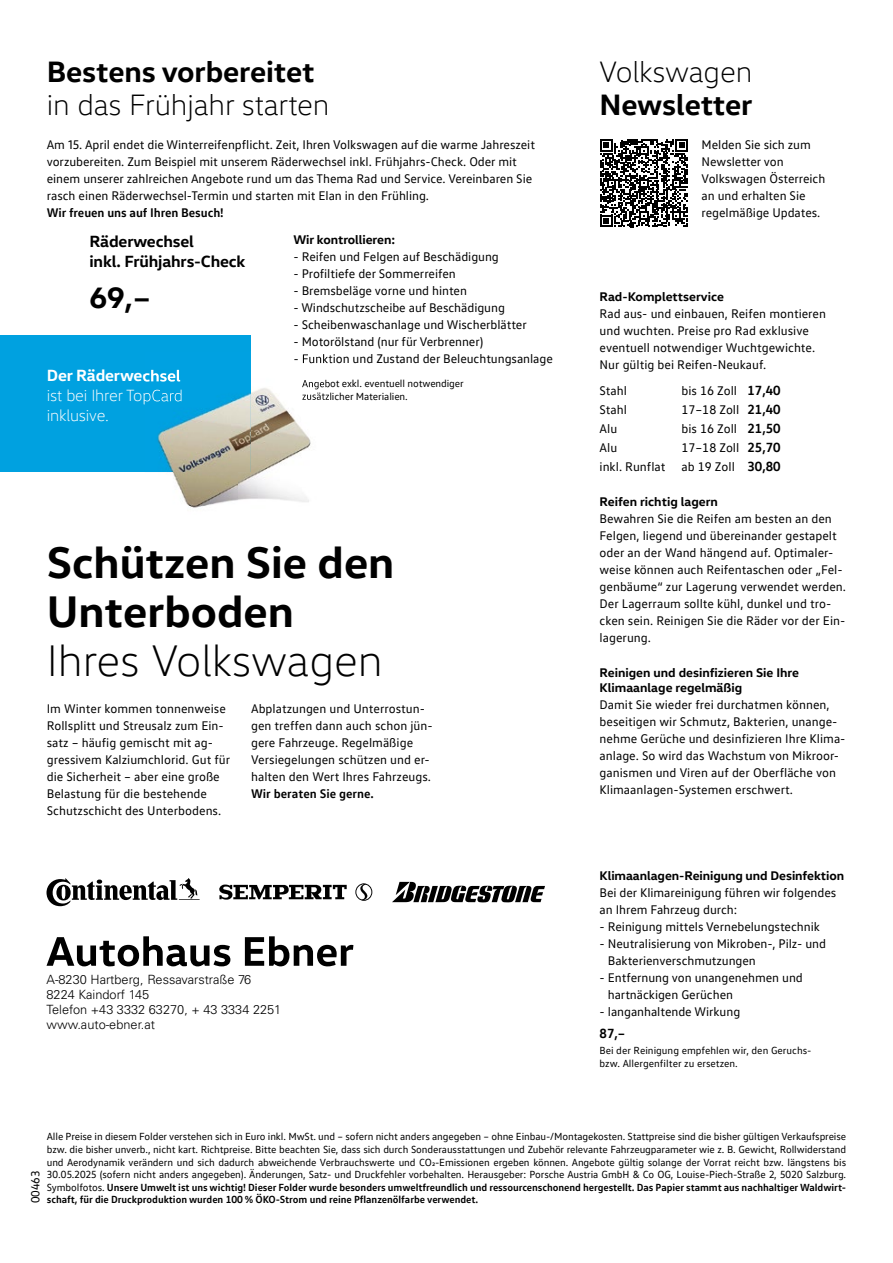
<style>
.page{position:relative;width:893px;height:1263px;background:#fff}
.page>*{position:absolute;margin:0;border:0;box-sizing:border-box;transform-origin:0 0}
.t1{font:700 45px/49.5px "VW Head";color:#000}
.t2{font:300 45px "VW Head";color:#000}
.t3{font:700 30px "VW Head";letter-spacing:-.005em;color:#000}
.t4{font:300 30px "VW Head";letter-spacing:-.005em;color:#000}
.t5{font:700 16.5px/19.8px "VW Head";letter-spacing:-.01em;color:#000}
.t6{font:300 16.5px/19.8px "VW Head";letter-spacing:-.01em;color:#fff}
.t7{font:700 16.5px "VW Head";letter-spacing:-.01em;color:#fff}
.t8{font:700 13.5px/19.2px "VW Text";color:#000}
.t9{font:12.75px/17px "VW Text";letter-spacing:-.005em;color:#000}
.t10{font:700 12.75px/15.3px "VW Head";color:#000}
.t11{font:300 12.75px/15px "Univers LT Std";color:#000}
.t12{font:700 12.75px "VW Text";letter-spacing:-.005em;color:#000}
.t13{font:12px "VW Text";color:#000}
.t14{font:10.5px/12.6px "VW Text";letter-spacing:-.01em;color:#000}
.s1{font-weight:700}
</style>
<div class="page">
<svg style="left:600px;top:139px;width:88px;height:88px"></svg>
<div style="left:0;top:336px;width:251px;height:136px;background:#00a1e0"></div>
<img style="left:237px;top:379px;width:90px;height:123px">
<img style="left:172px;top:472px;width:65px;height:36px">
<img style="left:302px;top:380px;width:27px;height:9px">
<img style="left:302px;top:392px;width:27px;height:8px">
<img style="left:294px;top:354px;width:35px;height:10px">
<img style="left:151px;top:369px;width:100px;height:103px">
<img style="left:145px;top:370px;width:36px;height:12px">
<img style="left:145px;top:390px;width:38px;height:14px">
<svg style="left:47px;top:936px;width:183px;height:30px"></svg>
<svg style="left:245px;top:936px;width:108px;height:30px"></svg>
<svg style="left:47px;top:878px;width:153px;height:28px"></svg>
<svg style="left:219px;top:884px;width:128px;height:16px"></svg>
<svg style="left:355px;top:883px;width:17px;height:18px"></svg>
<svg style="left:392px;top:882px;width:153px;height:20px"></svg>
<h2 class="t3" style="left:47px;top:52px;width:269px">Bestens vorbereitet</h2>
<h2 class="t4" style="left:47px;top:87px;width:284px">in das Frühjahr starten</h2>
<p class="t9" style="left:47px;top:136px;width:490px">Am 15. April endet die Winterreifenpflicht. Zeit, Ihren Volkswagen auf die warme Jahreszeit vorzubereiten. Zum Beispiel mit unserem Räderwechsel inkl. Frühjahrs-Check. Oder mit einem unserer zahlreichen Angebote rund um das Thema Rad und Service. Vereinbaren Sie rasch einen Räderwechsel-Termin und starten mit Elan in den Frühling.</p>
<p class="t12" style="left:47px;top:204px;width:179px">Wir freuen uns auf Ihren Besuch!</p>
<p class="t5" style="left:90px;top:231px;width:157px">Räderwechsel<br>inkl. Frühjahrs-Check</p>
<h2 class="t3" style="left:90px;top:278px;width:63px">69,–</h2>
<p class="t7" style="left:47px;top:365px;width:135px">Der Räderwechsel</p>
<p class="t6" style="left:47px;top:385px;width:138px">ist bei Ihrer TopCard inklusive.</p>
<p class="t10" style="left:293px;top:231px;width:103px">Wir kontrollieren:</p>
<p class="t9" style="left:293px;top:248px;width:207px">- Reifen und Felgen auf Beschädigung</p>
<p class="t9" style="left:293px;top:265px;width:164px">- Profiltiefe der Sommerreifen</p>
<p class="t9" style="left:293px;top:282px;width:175px">- Bremsbeläge vorne und hinten</p>
<p class="t9" style="left:293px;top:299px;width:213px">- Windschutzscheibe auf Beschädigung</p>
<p class="t9" style="left:293px;top:316px;width:235px">- Scheibenwaschanlage und Wischerblätter</p>
<p class="t9" style="left:293px;top:333px;width:191px">- Motorölstand (nur für Verbrenner)</p>
<p class="t9" style="left:293px;top:350px;width:261px">- Funktion und Zustand der Beleuchtungsanlage</p>
<p class="t14" style="left:302px;top:377px;width:163px">Angebot exkl. eventuell notwendiger zusätzlicher Materialien.</p>
<h1 class="t1" style="left:47px;top:535px;width:349px">Schützen Sie den<br>Unterboden</h1>
<h1 class="t2" style="left:47px;top:634px;width:338px">Ihres Volkswagen</h1>
<p class="t9" style="left:47px;top:700px;width:185px">Im Winter kommen tonnenweise<br>Rollsplitt und Streusalz zum Ein&shy;satz – häufig gemischt mit ag&shy;gressivem Kalziumchlorid. Gut für die Sicherheit – aber eine große<br>Belastung für die bestehende<br>Schutzschicht des Unterbodens.</p>
<p class="t9" style="left:251px;top:700px;width:183px">Abplatzungen und Unterrostun&shy;gen treffen dann auch schon jün&shy;gere Fahrzeuge. Regelmäßige<br>Versiegelungen schützen und er&shy;halten den Wert Ihres Fahrzeugs.</p>
<p class="t12" style="left:251px;top:785px;width:124px">Wir beraten Sie gerne.</p>
<p class="t11" style="left:47px;top:972px;width:236px">A-8230 Hartberg, Ressavarstraße 76<br>8224 Kaindorf 145<br>Telefon +43 3332 63270, + 43 3334 2251 www.auto-ebner.at</p>
<h2 class="t4" style="left:600px;top:54px;width:154px">Volkswagen</h2>
<h2 class="t3" style="left:600px;top:85px;width:155px">Newsletter</h2>
<p class="t9" style="left:702px;top:136px;width:125px">Melden Sie sich zum<br>Newsletter von<br>Volkswagen Österreich an und erhalten Sie regel mäßige Updates.</p>
<p class="t10" style="left:600px;top:289px;width:126px">Rad-Komplettservice</p>
<p class="t9" style="left:600px;top:305px;width:228px">Rad aus- und einbauen, Reifen montieren und wuchten. Preise pro Rad exklusive eventuell notwendiger Wuchtgewichte.<br>Nur gültig bei Reifen-Neukauf.</p>
<p class="t9" style="left:600px;top:382px;width:29px">Stahl</p>
<p class="t9" style="left:600px;top:420px;width:19px">Alu</p>
<p class="t8" style="left:747px;top:380px;width:35px">17,40</p>
<p class="t8" style="left:747px;top:418px;width:35px">21,50</p>
<p class="t9" style="left:681px;top:382px;width:57px">bis 16 Zoll</p>
<p class="t9" style="left:681px;top:420px;width:57px">bis 16 Zoll</p>
<p class="t8" style="left:747px;top:399px;width:35px">21,40</p>
<p class="t8" style="left:747px;top:437px;width:35px">25,70<br>30,80</p>
<p class="t9" style="left:681px;top:401px;width:59px">17–18 Zoll</p>
<p class="t9" style="left:681px;top:438px;width:59px;line-height:19.2px">17–18 Zoll ab 19 Zoll</p>
<p class="t10" style="left:600px;top:493px;width:120px">Reifen richtig lagern</p>
<p class="t9" style="left:600px;top:510px;width:248px">Bewahren Sie die Reifen am besten an den Felgen, liegend und übereinander gestapelt oder an der Wand hängend auf. Optimaler&shy;weise können auch Reifentaschen oder „Fel&shy;genbäume“ zur Lagerung verwendet werden.<br>Der Lagerraum sollte kühl, dunkel und tro&shy;cken sein. Reinigen Sie die Räder vor der Ein&shy;lagerung.</p>
<p class="t10" style="left:600px;top:664px;width:201px">Reinigen und desinfizieren Sie Ihre<br>Klimaanlage regelmäßig</p>
<p class="t9" style="left:600px;top:696px;width:247px">Damit Sie wieder frei durchatmen können, beseitigen wir Schmutz, Bakterien, unange&shy;nehme Gerüche und desinfizieren Ihre Klima&shy;anlage. So wird das Wachstum von Mikroor&shy;ganismen und Viren auf der Oberfläche von Klimaanlagen-Systemen erschwert.</p>
<p class="t9" style="left:600px;top:401px;width:29px">Stahl</p>
<p class="t9" style="left:600px;top:438px;width:67px;line-height:19.2px">Alu<br>inkl. Runflat</p>
<p class="t10" style="left:600px;top:868px;width:246px">Klimaanlagen-Reinigung und Desinfektion</p>
<p class="t9" style="left:600px;top:884px;width:238px">Bei der Klimareinigung führen wir folgendes an Ihrem Fahrzeug durch:</p>
<p class="t9" style="left:600px;top:918px;width:222px">- Reinigung mittels Vernebelungstechnik</p>
<p class="t9" style="left:608px;top:935px;width:220px;text-indent:-8px">- Neutralisierung von Mikroben-, Pilz- und<br>Bakterienverschmutzungen</p>
<p class="t9" style="left:608px;top:969px;width:197px;text-indent:-8px">- Entfernung von unangenehmen und hartnäckigen Gerüchen</p>
<p class="t9" style="left:600px;top:1003px;width:142px">- langanhaltende Wirkung</p>
<p class="t8" style="left:600px;top:1023px;width:27px">87,–</p>
<p class="t14" style="left:600px;top:1044px;width:214px">Bei der Reinigung empfehlen wir, den Geruchs&shy;bzw. Allergenfilter zu ersetzen.</p>
<p class="t14" style="left:47px;top:1130px;width:801px;text-align:justify">Alle Preise in diesem Folder verstehen sich in Euro inkl. MwSt. und – sofern nicht anders angegeben – ohne Einbau-/Montagekosten. Stattpreise sind die bisher gültigen Verkaufspreise bzw. die bisher unverb., nicht kart. Richtpreise. Bitte beachten Sie, dass sich durch Sonderausstattungen und Zubehör relevante Fahrzeugparameter wie z. B. Gewicht, Rollwiderstand und Aerodynamik verändern und sich dadurch abweichende Verbrauchswerte und CO2-Emissionen ergeben können. Angebote gültig solange der Vorrat reicht bzw. längstens bis 30.05.2025 (sofern nicht anders angegeben). Änderungen, Satz- und Druckfehler vorbehalten. Herausgeber: Porsche Austria GmbH &amp; Co OG, Louise-Piech-Straße 2, 5020 Salzburg.<br>Symbolfotos. <span class="s1">Unsere Umwelt ist uns wichtig! Dieser Folder wurde besonders umweltfreundlich und ressourcenschonend hergestellt. Das Papier stammt aus nachhaltiger Waldwirt&shy;schaft, für die Druckproduktion wurden 100 % ÖKO-Strom und reine Pflanzenölfarbe verwendet.</span></p>
<p class="t13" style="left:28px;top:1203px;width:34px;rotate:-90deg">00463</p>
</div>
